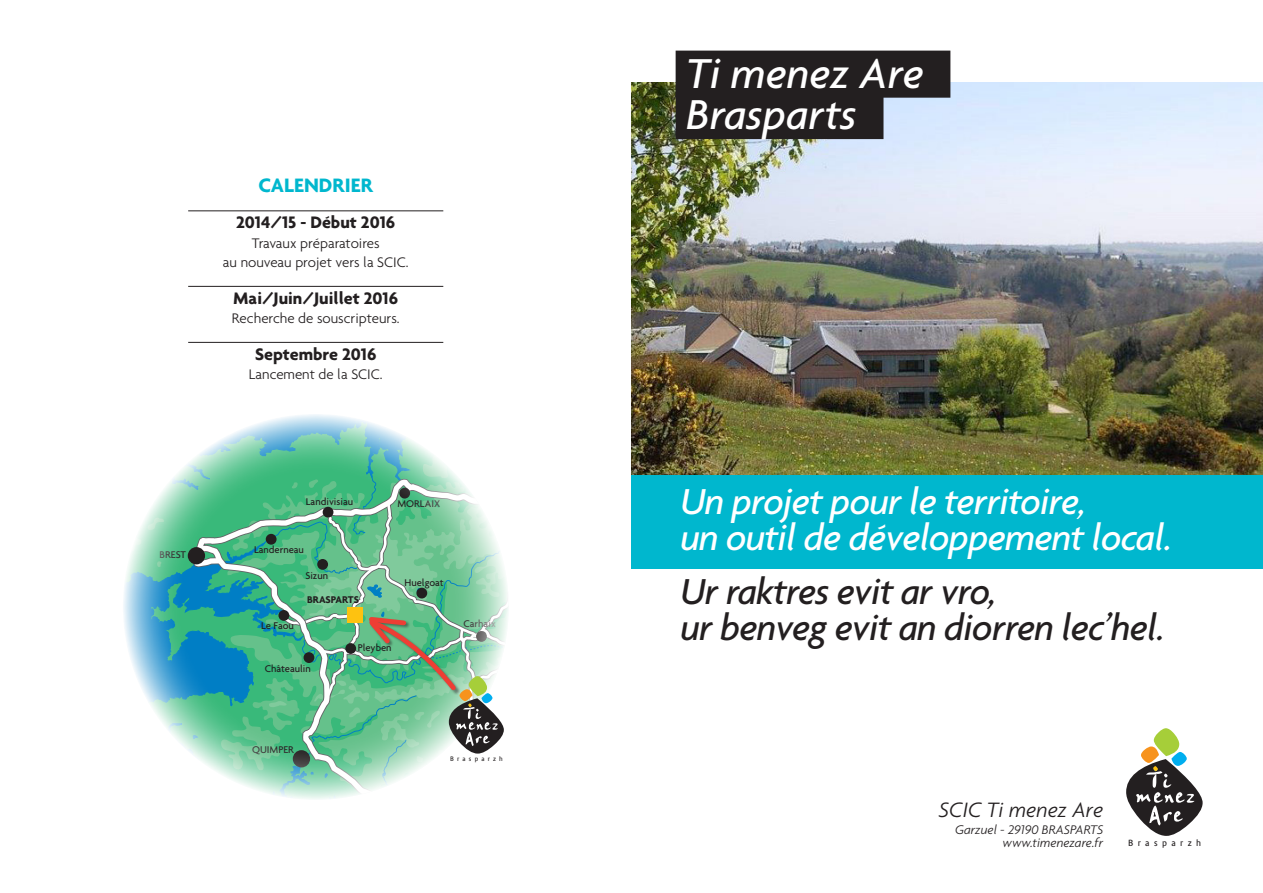
<style>
.page{position:relative;width:1263px;height:893px;background:#fff}
.page>*{position:absolute;margin:0;border:0;box-sizing:border-box;transform-origin:0 0}
.t1{font:italic 500 45.15px "Agenda";color:#fff}
.t2{font:italic 500 39px/36px "Agenda";letter-spacing:-.02em;color:#fff}
.t3{font:italic 500 39px/36px "Agenda";letter-spacing:-.02em;color:#231f20}
.t4{font:italic 300 22.5px "Agenda";color:#231f20}
.t5{font:700 21px "Agenda";color:#00b7ce}
.t6{font:700 18px "Agenda";color:#231f20}
.t7{font:300 15px/19.5px "Agenda";color:#231f20;text-align:center}
.t8{font:italic 300 13.5px "Agenda";color:#231f20}
.t9{font:700 13.2px "Agenda";color:#231f20}
.t10{font:500 10.5px "Agenda";color:#231f20}
.t11{font:700 10.5px "Agenda";color:#231f20}
.t12{font:8.85px "Bienvenue";letter-spacing:.5em;color:#231f20}
.t13{font:6.45px "Bienvenue";letter-spacing:.5em;color:#231f20}
</style>
<div class="page">
<svg style="left:1126px;top:728px;width:76px;height:108px"></svg>
<hr style="left:188px;top:210px;width:255px;height:1px;background:#231f20">
<hr style="left:188px;top:286px;width:255px;height:1px;background:#231f20">
<hr style="left:188px;top:342px;width:255px;height:1px;background:#231f20">
<svg style="left:123px;top:414px;width:385px;height:385px"></svg>
<img style="left:631px;top:82px;width:632px;height:393px">
<div style="left:631px;top:475px;width:632px;height:94px;background:#00b7ce"></div>
<div style="left:676px;top:51px;width:274px;height:47px;background:#231f20"></div>
<div style="left:676px;top:92px;width:207px;height:47px;background:#231f20"></div>
<div style="left:347px;top:607px;width:16px;height:16px;background:#fec210"></div>
<p class="t5" style="left:258px;top:172px;width:116px">CALENDRIER</p>
<p class="t6" style="left:236px;top:211px;width:161px">2014/15 - Début 2016</p>
<p class="t7" style="left:223px;top:233px;width:187px">Travaux préparatoires<br>au nouveau projet vers la SCIC.</p>
<p class="t6" style="left:233px;top:287px;width:166px">Mai/Juin/Juillet 2016</p>
<p class="t7" style="left:232px;top:308px;width:169px">Recherche de souscripteurs.</p>
<p class="t6" style="left:255px;top:343px;width:123px">Septembre 2016</p>
<p class="t7" style="left:249px;top:364px;width:135px">Lancement de la SCIC.</p>
<p class="t9" style="left:364px;top:305px;width:54px">Brasparts</p>
<p class="t10" style="left:160px;top:548px;width:28px">BREST</p>
<p class="t10" style="left:306px;top:495px;width:49px">Landivisiau</p>
<p class="t10" style="left:254px;top:543px;width:51px">Landerneau</p>
<p class="t10" style="left:305px;top:569px;width:24px">Sizun</p>
<p class="t10" style="left:261px;top:619px;width:34px">Le Faou</p>
<p class="t11" style="left:307px;top:593px;width:53px">BRASPARTS</p>
<p class="t10" style="left:397px;top:497px;width:44px">MORLAIX</p>
<p class="t10" style="left:404px;top:576px;width:41px">Huelgoat</p>
<p class="t10" style="left:265px;top:662px;width:48px">Châteaulin</p>
<p class="t10" style="left:358px;top:641px;width:35px">Pleyben</p>
<p class="t10" style="left:463px;top:617px;width:34px">Carhaix</p>
<p class="t10" style="left:252px;top:743px;width:44px">QUIMPER</p>
<p class="t13" style="left:450px;top:755px;width:54px">Brasparzh</p>
<p class="t1" style="left:686px;top:46px;width:239px">Ti menez Are</p>
<p class="t1" style="left:686px;top:87px;width:172px">Brasparts</p>
<p class="t2" style="left:680px;top:482px;width:493px">Un projet pour le territoire,<br>un outil de développement local.</p>
<p class="t3" style="left:680px;top:573px;width:486px">Ur raktres evit ar vro,<br>ur benveg evit an diorren lec’hel.</p>
<p class="t4" style="left:939px;top:797px;width:166px">SCIC Ti menez Are</p>
<p class="t8" style="left:955px;top:821px;width:150px">Garzuel - 29190 BRASPARTS</p>
<p class="t8" style="left:1002px;top:835px;width:102px">www.timenezare.fr</p>
<p class="t12" style="left:1128px;top:838px;width:75px">Brasparzh</p>
</div>
